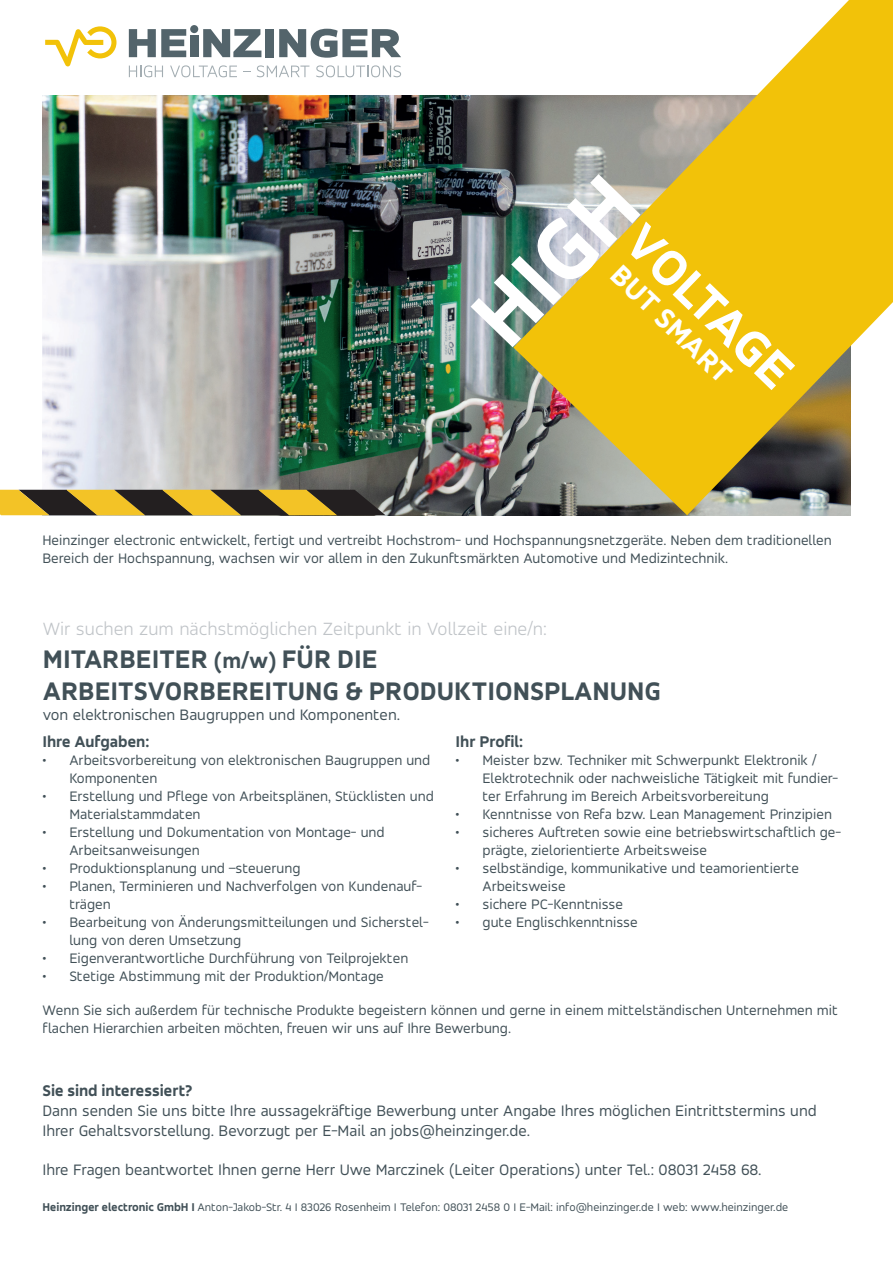
<style>
.page{position:relative;width:893px;height:1263px;background:#fff}
.page>*{position:absolute;margin:0;border:0;box-sizing:border-box;transform-origin:0 0}
.t1{font:800 90px "Accord";color:#fff}
.t2{font:800 52.5px "Accord";color:#fff}
.t3{font:800 30px "Accord";color:#fff}
.t4{font:800 27px/32.4px "Accord";color:#415057}
.t5{font:300 19.5px "Accord";color:#c0c4c8}
.t6{font:16.5px/19.8px "Accord";color:#415057}
.t7{font:800 16.5px "Accord";color:#415057}
.t8{font:15px/18px "Accord";color:#415057}
.t9{font:12px "Accord";color:#415057}
.s1{font-size:22.5px}
.s2{font-weight:800}
</style>
<div class="page">
<img style="left:42px;top:95px;width:471px;height:420px">
<svg style="left:129px;top:29px;width:57px;height:28px"></svg>
<div style="left:190px;top:35px;width:8px;height:22px;background:#53646b"></div>
<svg style="left:203px;top:29px;width:58px;height:28px"></svg>
<div style="left:265px;top:29px;width:8px;height:28px;background:#53646b"></div>
<svg style="left:279px;top:29px;width:122px;height:29px"></svg>
<div style="left:190px;top:25px;width:8px;height:8px;background:#53646b;border-radius:50%"></div>
<svg style="left:129px;top:65px;width:34px;height:12px"></svg>
<svg style="left:316px;top:65px;width:85px;height:12px"></svg>
<svg style="left:257px;top:65px;width:52px;height:12px"></svg>
<svg style="left:170px;top:65px;width:67px;height:12px"></svg>
<svg style="left:45px;top:26px;width:71px;height:40px"></svg>
<svg style="left:0;top:490px;width:386px;height:25px;background:#856d25"></svg>
<svg style="left:513px;top:0;width:380px;height:515px;fill:#f2c209"></svg>
<h1 class="t1" style="left:447px;top:293px;width:198px;rotate:-46deg">HIGH</h1>
<h2 class="t2" style="left:656px;top:210px;width:212px;rotate:44deg">VOLTAGE</h2>
<h3 class="t3" style="left:628px;top:257px;width:157px;rotate:44deg">BUT SMART</h3>
<p class="t8" style="left:42px;top:531px;width:791px">Heinzinger electronic entwickelt, fertigt und vertreibt Hochstrom- und Hochspannungsnetzgeräte. Neben dem traditionellen<br>Bereich der Hochspannung, wachsen wir vor allem in den Zukunftsmärkten Automotive und Medizintechnik.</p>
<h3 class="t5" style="left:43px;top:618px;width:506px">Wir suchen zum nächstmöglichen Zeitpunkt in Vollzeit eine/n:</h3>
<h3 class="t4" style="left:43px;top:642px;width:620px">MITARBEITER <span class="s1">(m/w)</span> FÜR DIE<br>ARBEITSVORBEREITUNG &amp; PRODUKTIONSPLANUNG</h3>
<p class="t6" style="left:43px;top:704px;width:359px">von elektronischen Baugruppen und Komponenten.</p>
<p class="t7" style="left:42px;top:731px;width:108px">Ihre Aufgaben:</p>
<p class="t8" style="left:69px;top:751px;width:362px;text-indent:-27px">• Arbeitsvorbereitung von elektronischen Baugruppen und<br>Komponenten</p>
<p class="t8" style="left:69px;top:787px;width:366px;text-indent:-27px">• Erstellung und Pflege von Arbeitsplänen, Stücklisten und<br>Materialstammdaten</p>
<p class="t8" style="left:69px;top:823px;width:317px;text-indent:-27px">• Erstellung und Dokumentation von Montage- und<br>Arbeitsanweisungen</p>
<p class="t8" style="left:42px;top:859px;width:260px">• Produktionsplanung und –steuerung</p>
<p class="t8" style="left:69px;top:877px;width:354px;text-indent:-27px">• Planen, Terminieren und Nachverfolgen von Kundenauf&shy;trägen</p>
<p class="t8" style="left:69px;top:913px;width:361px;text-indent:-27px">• Bearbeitung von Änderungsmitteilungen und Sicherstel&shy;lung von deren Umsetzung</p>
<p class="t8" style="left:42px;top:949px;width:367px">• Eigenverantwortliche Durchführung von Teilprojekten</p>
<p class="t8" style="left:42px;top:967px;width:343px">• Stetige Abstimmung mit der Produktion/Montage</p>
<p class="t7" style="left:455px;top:731px;width:69px">Ihr Profil:</p>
<p class="t8" style="left:482px;top:751px;width:357px;text-indent:-27px">• Meister bzw. Techniker mit Schwerpunkt Elektronik /<br>Elektrotechnik oder nachweisliche Tätigkeit mit fundier&shy;ter Erfahrung im Bereich Arbeitsvorbereitung</p>
<p class="t8" style="left:455px;top:805px;width:378px">• Kenntnisse von Refa bzw. Lean Management Prinzipien</p>
<p class="t8" style="left:482px;top:823px;width:360px;text-indent:-27px">• sicheres Auftreten sowie eine betriebswirtschaftlich ge&shy;prägte, zielorientierte Arbeitsweise</p>
<p class="t8" style="left:482px;top:859px;width:318px;text-indent:-27px">• selbständige, kommunikative und teamorientierte<br>Arbeitsweise</p>
<p class="t8" style="left:455px;top:895px;width:169px">• sichere PC-Kenntnisse</p>
<p class="t8" style="left:455px;top:913px;width:184px">• gute Englischkenntnisse</p>
<p class="t8" style="left:43px;top:1001px;width:797px">Wenn Sie sich außerdem für technische Produkte begeistern können und gerne in einem mittelständischen Unternehmen mit flachen Hierarchien arbeiten möchten, freuen wir uns auf Ihre Bewerbung.</p>
<p class="t7" style="left:42px;top:1080px;width:152px">Sie sind interessiert?</p>
<p class="t6" style="left:42px;top:1100px;width:776px">Dann senden Sie uns bitte Ihre aussagekräftige Bewerbung unter Angabe Ihres möglichen Eintrittstermins und<br>Ihrer Gehaltsvorstellung. Bevorzugt per E-Mail an jobs@heinzinger.de.</p>
<p class="t6" style="left:42px;top:1160px;width:721px">Ihre Fragen beantwortet Ihnen gerne Herr Uwe Marczinek (Leiter Operations) unter Tel.: 08031 2458 68.</p>
<p class="t9" style="left:42px;top:1200px;width:747px"><span class="s2">Heinzinger electronic GmbH I</span> Anton-Jakob-Str. 4 I 83026 Rosenheim I Telefon: 08031 2458 0 I E-Mail: info@heinzinger.de I web: www.heinzinger.de</p>
</div>
